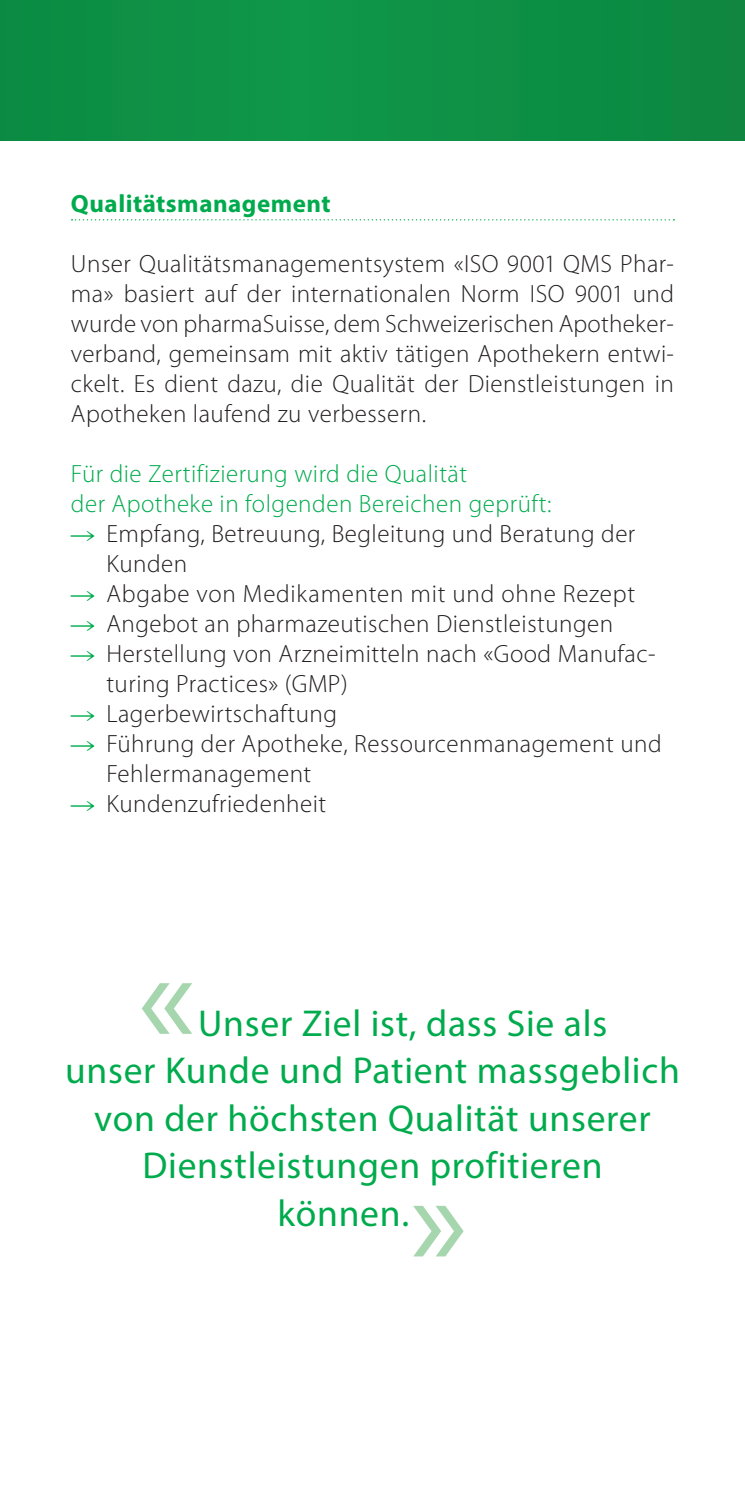
<style>
.page{position:relative;width:745px;height:1489px;background:#fff}
.page>*{position:absolute;margin:0;border:0;box-sizing:border-box;transform-origin:0 0}
.t1{font:137.5px "Myriad Pro";color:#a5d6ae}
.t2{font:37.5px "Myriad Pro";letter-spacing:.02em;color:#00ab4d}
.t3{font:300 25px/30px "Myriad Pro";letter-spacing:.02em;color:#231f20}
.t4{font:300 25px/30px "Myriad Pro";letter-spacing:.02em;color:#00ab4d}
.t5{font:700 25px "Myriad Pro";letter-spacing:.02em;color:#00ab4d}
.s1{color:#00ab4d}
</style>
<div class="page">
<div style="left:0;top:0;width:744px;height:140px;background:#0f9045"></div>
<svg style="left:71px;top:219px;width:603px;height:1px"></svg>
<p class="t5" style="left:71px;top:187px;width:261px">Qualitätsmanagement</p>
<p class="t3" style="left:71px;top:249px;width:604px;text-align:justify">Unser Qualitätsmanagementsystem «ISO 9001 QMS Phar&shy;ma» basiert auf der internationalen Norm ISO 9001 und wurde von pharmaSuisse, dem Schweizerischen Apotheker&shy;verband, gemeinsam mit aktiv tätigen Apothekern entwi&shy;ckelt. Es dient dazu, die Qualität der Dienstleistungen in Apotheken laufend zu verbessern.</p>
<p class="t4" style="left:71px;top:459px;width:481px">Für die Zertifizierung wird die Qualität<br>der Apotheke in folgenden Bereichen geprüft:</p>
<p class="t3" style="left:106px;top:519px;width:530px;text-indent:-35px"><span class="s1">→</span> Empfang, Betreuung, Begleitung und Beratung der<br>Kunden</p>
<p class="t3" style="left:71px;top:579px;width:565px"><span class="s1">→</span> Abgabe von Medikamenten mit und ohne Rezept</p>
<p class="t3" style="left:71px;top:609px;width:543px"><span class="s1">→</span> Angebot an pharmazeutischen Dienstleistungen</p>
<p class="t3" style="left:106px;top:639px;width:550px;text-indent:-35px"><span class="s1">→</span> Herstellung von Arzneimitteln nach «Good Manufac&shy;turing Practices» (GMP)</p>
<p class="t3" style="left:71px;top:699px;width:267px"><span class="s1">→</span> Lagerbewirtschaftung</p>
<p class="t3" style="left:106px;top:729px;width:556px;text-indent:-35px"><span class="s1">→</span> Führung der Apotheke, Ressourcenmanagement und<br>Fehlermanagement</p>
<p class="t3" style="left:71px;top:789px;width:257px"><span class="s1">→</span> Kundenzufriedenheit</p>
<h1 class="t1" style="left:138px;top:912px;width:59px">«</h1>
<h2 class="t2" style="left:198px;top:999px;width:410px">Unser Ziel ist, dass Sie als</h2>
<h2 class="t2" style="left:65px;top:1047px;width:616px">unser Kunde und Patient massgeblich</h2>
<h2 class="t2" style="left:94px;top:1094px;width:557px">von der höchsten Qualität unserer</h2>
<h2 class="t2" style="left:142px;top:1142px;width:461px">Dienstleistungen profitieren</h2>
<h2 class="t2" style="left:277px;top:1189px;width:133px">können.</h2>
<h1 class="t1" style="left:409px;top:1134px;width:59px">»</h1>
</div>
